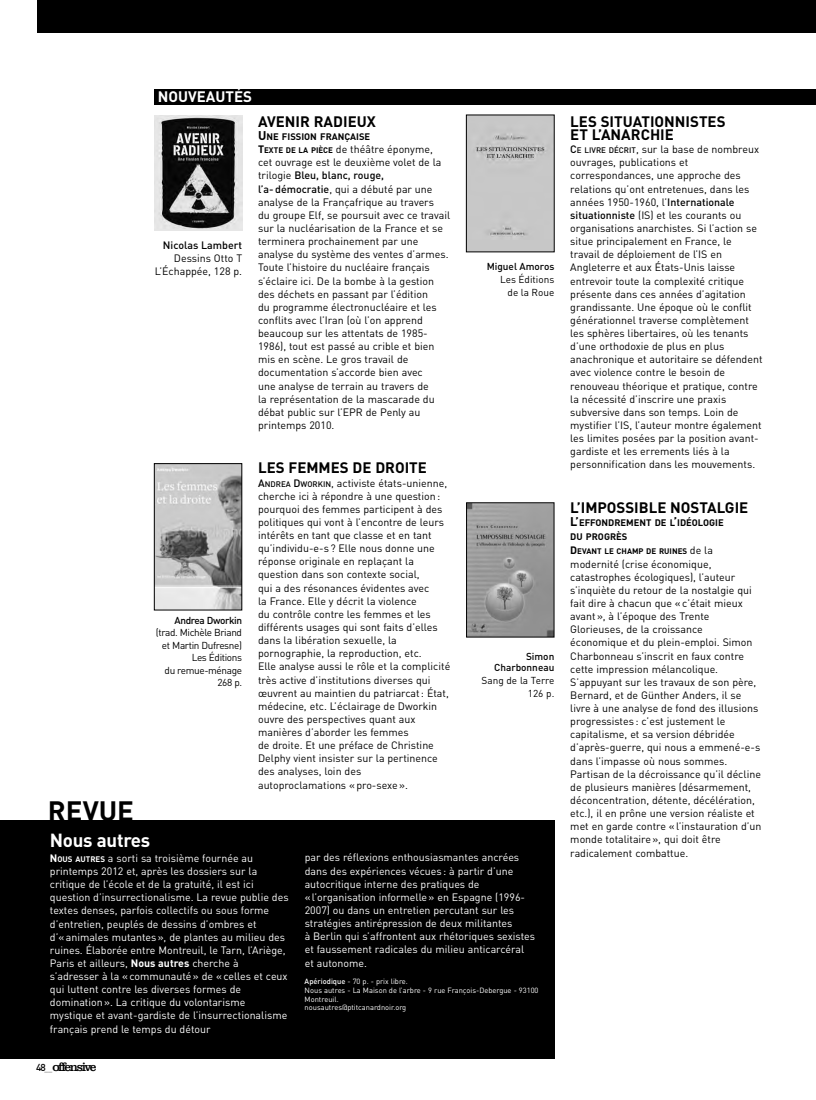
<style>
.page{position:relative;width:816px;height:1100px;background:#fff}
.page>*{position:absolute;margin:0;border:0;box-sizing:border-box;transform-origin:0 0}
.t1{font:700 27.62px "DIN";color:#000}
.t2{font:700 18.75px "DIN";letter-spacing:-.015em;color:#fff}
.t3{font:700 15px/13.1px "DIN";color:#000}
.t4{font:700 15px "DIN";color:#fff}
.t5{font:12.5px "Clarendon BT";letter-spacing:-.115em;color:#000}
.t6{font:10.62px/13.1px "DIN";color:#000}
.t7{font:10.62px/13.1px "DIN";color:#fff}
.t8{font:500 10.62px "DIN";color:#000}
.t9{font:10px/12.5px "DIN";letter-spacing:-.035em;color:#000;text-align:right}
.t10{font:10px/13.1px "DIN";color:#000;text-align:right}
.t11{font:500 10px/11.2px "DIN";color:#000;text-align:right}
.t12{font:500 10px "DIN";letter-spacing:-.035em;color:#000}
.t13{font:700 9.38px/13.1px "DIN";color:#000}
.t14{font:700 8px "DIN";color:#000}
.t15{font:7.5px/8.8px "DIN";color:#fff}
.s1{font-size:12.5px}
.s2{font-weight:700}
.s3{font-weight:700;font-size:8px}
.s4{font-weight:500}
.s5{font-weight:500;font-size:8px}
.s6{font-family:"DIN";font-weight:500;font-size:10px}
.s7{font-family:"DIN";font-weight:300;font-size:7.5px}
.s8{font-size:10.62px}
.s9{font-weight:400;font-size:10.62px}
</style>
<div class="page">
<div style="left:37px;top:0;width:779px;height:33px;background:#000"></div>
<div style="left:154px;top:89px;width:662px;height:15px;background:#000"></div>
<img style="left:468px;top:504px;width:84px;height:131px">
<div style="left:466px;top:502px;width:88px;height:135px;border:1px solid #000"></div>
<div style="left:0;top:820px;width:554px;height:238px;background:#000"></div>
<img style="left:468px;top:117px;width:84px;height:133px">
<div style="left:466px;top:115px;width:88px;height:137px;border:1px solid #000"></div>
<img style="left:156px;top:465px;width:84px;height:143px">
<div style="left:154px;top:463px;width:88px;height:147px;border:1px solid #000"></div>
<img style="left:154px;top:115px;width:88px;height:115px">
<h3 class="t4" style="left:158px;top:88px;width:96px">NOUVEAUTÉS</h3>
<p class="t8" style="left:163px;top:239px;width:81px">Nicolas Lambert</p>
<p class="t6" style="left:155px;top:252px;width:89px;line-height:12.8px;text-align:right">Dessins Otto T<br>L’Échappée, 128 p.</p>
<p class="t12" style="left:174px;top:614px;width:69px">Andrea Dworkin</p>
<p class="t9" style="left:156px;top:626px;width:88px">(trad. Michèle Briand et Martin Dufresne)<br>Les Éditions<br>du remue-ménage<br>268 p.</p>
<h1 class="t1" style="left:48px;top:795px;width:88px">REVUE</h1>
<h2 class="t2" style="left:50px;top:829px;width:102px">Nous autres</h2>
<h3 class="t3" style="left:258px;top:115px;width:119px">AVENIR RADIEUX</h3>
<p class="t13" style="left:258px;top:130px;width:114px"><span class="s1">U</span>NE FISSION FRANÇAISE</p>
<p class="t6" style="left:258px;top:143px;width:194px"><span class="s2">T</span><span class="s3">EXTE DE LA PIÈCE</span> de théâtre éponyme,<br>cet ouvrage est le deuxième volet de la trilogie <span class="s4">Bleu, blanc, rouge,<br>l’a- démocratie</span>, qui a débuté par une analyse de la Françafrique au travers<br>du groupe Elf, se poursuit avec ce travail sur la nucléarisation de la France et se terminera prochainement par une analyse du système des ventes d’armes.<br>Toute l’histoire du nucléaire français s’éclaire ici. De la bombe à la gestion des déchets en passant par l’édition<br>du programme électronucléaire et les conflits avec l’Iran (où l’on apprend beaucoup sur les attentats de 1985- 1986), tout est passé au crible et bien mis en scène. Le gros travail de documentation s’accorde bien avec<br>une analyse de terrain au travers de<br>la représentation de la mascarade du débat public sur l’EPR de Penly au printemps 2010.</p>
<h3 class="t3" style="left:258px;top:461px;width:170px">LES FEMMES DE DROITE</h3>
<p class="t6" style="left:258px;top:476px;width:194px"><span class="s4">A</span><span class="s5">NDREA</span> <span class="s4">D</span><span class="s5">WORKIN</span>, activiste états-unienne, cherche ici à répondre à une question : pourquoi des femmes participent à des politiques qui vont à l’encontre de leurs intérêts en tant que classe et en tant qu’individu-e-s ? Elle nous donne une réponse originale en replaçant la question dans son contexte social,<br>qui a des résonances évidentes avec<br>la France. Elle y décrit la violence<br>du contrôle contre les femmes et les différents usages qui sont faits d’elles dans la libération sexuelle, la pornographie, la reproduction, etc.<br>Elle analyse aussi le rôle et la complicité très active d’institutions diverses qui œuvrent au maintien du patriarcat : État, médecine, etc. L’éclairage de Dworkin ouvre des perspectives quant aux manières d’aborder les femmes<br>de droite. Et une préface de Christine Delphy vient insister sur la pertinence des analyses, loin des autoproclamations « pro-sexe ».</p>
<p class="t11" style="left:486px;top:260px;width:69px">Miguel Amoros</p>
<p class="t10" style="left:500px;top:273px;width:56px">Les Éditions de la Roue</p>
<p class="t11" style="left:494px;top:650px;width:62px">Simon<br>Charbonneau</p>
<p class="t10" style="left:481px;top:674px;width:74px">Sang de la Terre<br>126 p.</p>
<p class="t7" style="left:50px;top:851px;width:240px"><span class="s2">N</span><span class="s3">OUS AUTRES</span> a sorti sa troisième fournée au printemps 2012 et, après les dossiers sur la critique de l’école et de la gratuité, il est ici question d’insurrectionalisme. La revue publie des textes denses, parfois collectifs ou sous forme d’entretien, peuplés de dessins d’ombres et<br>d’« animales mutantes », de plantes au milieu des ruines. Élaborée entre Montreuil, le Tarn, l’Ariège, Paris et ailleurs, <span class="s2">Nous autres</span> cherche à s’adresser à la « communauté » de « celles et ceux qui luttent contre les diverses formes de domination ». La critique du volontarisme mystique et avant-gardiste de l’insurrectionalisme français prend le temps du détour</p>
<p class="t7" style="left:305px;top:850px;width:232px">par des réflexions enthousiasmantes ancrées dans des expériences vécues : à partir d’une autocritique interne des pratiques de<br>« l’organisation informelle » en Espagne (1996- 2007) ou dans un entretien percutant sur les stratégies antirépression de deux militantes<br>à Berlin qui s’affrontent aux rhétoriques sexistes et faussement radicales du milieu anticarcéral et autonome.</p>
<p class="t15" style="left:304px;top:976px;width:235px"><span class="s4">Apériodique</span> - 70 p. - prix libre.<br>Nous autres - La Maison de l’arbre - 9 rue François-Debergue - 93100<br>Montreuil.<br>nousautres@ptitcanardnoir.org</p>
<p class="t5" style="left:36px;top:1062px;width:62px"><span class="s6">48</span><span class="s7">__</span>offensive</p>
<h3 class="t3" style="left:570px;top:115px;width:157px">LES SITUATIONNISTES<br>ET L’ANARCHIE</h3>
<p class="t6" style="left:570px;top:143px;width:194px"><span class="s4">C</span><span class="s5">E LIVRE DÉCRIT</span>, sur la base de nombreux ouvrages, publications et correspondances, une approche des relations qu’ont entretenues, dans les années 1950-1960, l’<span class="s4">Internationale situationniste</span> (IS) et les courants ou organisations anarchistes. Si l’action se situe principalement en France, le travail de déploiement de l’IS en Angleterre et aux États-Unis laisse entrevoir toute la complexité critique présente dans ces années d’agitation grandissante. Une époque où le conflit générationnel traverse complètement les sphères libertaires, où les tenants d’une orthodoxie de plus en plus anachronique et autoritaire se défendent avec violence contre le besoin de renouveau théorique et pratique, contre la nécessité d’inscrire une praxis subversive dans son temps. Loin de mystifier l’IS, l’auteur montre également les limites posées par la position avant&shy;gardiste et les errements liés à la personnification dans les mouvements.</p>
<h3 class="t3" style="left:570px;top:501px;width:179px">L’IMPOSSIBLE NOSTALGIE</h3>
<p class="t13" style="left:570px;top:516px;width:155px"><span class="s1">L’</span>EFFONDREMENT DE L<span class="s1">’</span>IDÉOLOGIE<br>DU PROGRÈS</p>
<p class="t14" style="left:570px;top:547px;width:144px"><span class="s8">D</span>EVANT LE CHAMP DE RUINES <span class="s9">de la</span></p>
<p class="t6" style="left:570px;top:557px;width:193px">modernité (crise économique, catastrophes écologiques), l’auteur s’inquiète du retour de la nostalgie qui fait dire à chacun que « c’était mieux avant », à l’époque des Trente Glorieuses, de la croissance économique et du plein-emploi. Simon Charbonneau s’inscrit en faux contre cette impression mélancolique.<br>S’appuyant sur les travaux de son père, Bernard, et de Günther Anders, il se livre à une analyse de fond des illusions progressistes : c’est justement le capitalisme, et sa version débridée d’après-guerre, qui nous a emmené-e-s dans l’impasse où nous sommes.<br>Partisan de la décroissance qu’il décline de plusieurs manières (désarmement, déconcentration, détente, décélération, etc.), il en prône une version réaliste et met en garde contre « l’instauration d’un monde totalitaire », qui doit être radicalement combattue.</p>
</div>
